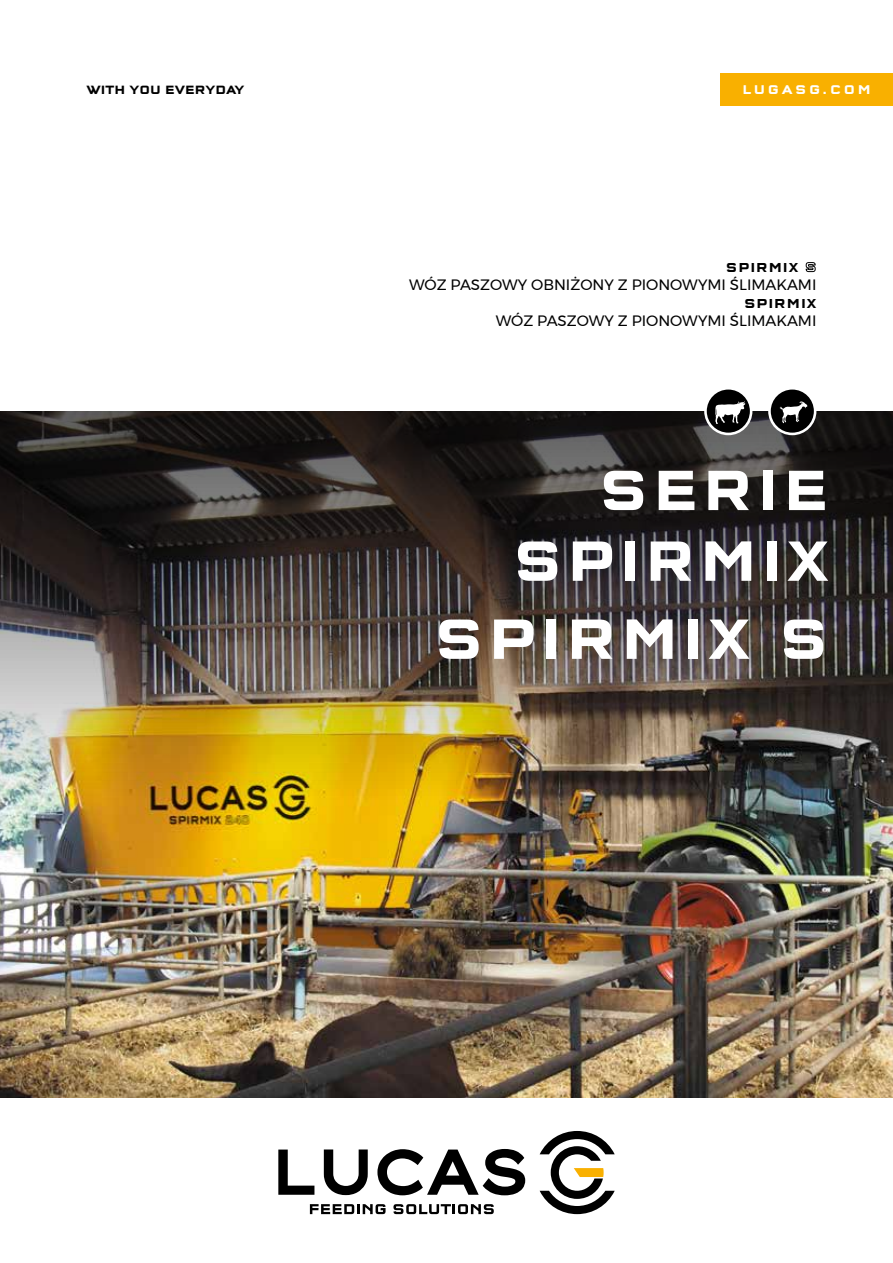
<style>
.page{position:relative;width:893px;height:1263px;background:#fff}
.page>*{position:absolute;margin:0;border:0;box-sizing:border-box;transform-origin:0 0}
.t1{font:700 58.95px/70.7px "Q Type Square";letter-spacing:.07em;color:#fff;text-align:right}
.t2{font:15px "Montserrat";color:#000}
.t3{font:700 13.5px "Q Type Square";letter-spacing:.07em;color:#000}
.t4{font:700 13.2px "Q Type Square";letter-spacing:.2em;color:#fff}
.t5{font:700 12.45px "Q Type Square";color:#000}
</style>
<div class="page">
<img style="left:0;top:411px;width:893px;height:686px">
<div style="left:720px;top:73px;width:173px;height:33px;background:#f9b000"></div>
<svg style="left:769px;top:388px;width:46px;height:46px"></svg>
<div style="left:768px;top:387px;width:48px;height:48px;border:3px solid #fff;border-radius:50%"></div>
<svg style="left:779px;top:401px;width:29px;height:22px"></svg>
<svg style="left:705px;top:388px;width:46px;height:46px"></svg>
<div style="left:704px;top:387px;width:48px;height:48px;border:3px solid #fff;border-radius:50%"></div>
<svg style="left:715px;top:401px;width:31px;height:23px"></svg>
<svg style="left:278px;top:1149px;width:36px;height:46px"></svg>
<svg style="left:324px;top:1149px;width:44px;height:46px"></svg>
<svg style="left:377px;top:1149px;width:148px;height:46px"></svg>
<svg style="left:540px;top:1131px;width:75px;height:83px"></svg>
<svg style="left:310px;top:1204px;width:76px;height:10px"></svg>
<svg style="left:393px;top:1204px;width:101px;height:10px"></svg>
<p class="t5" style="left:87px;top:83px;width:159px">WITH YOU EVERYDAY</p>
<p class="t4" style="left:742px;top:82px;width:130px">LUGASG.COM</p>
<p class="t3" style="left:726px;top:259px;width:92px">SPIRMIX S</p>
<p class="t2" style="left:409px;top:273px;width:409px">WÓZ PASZOWY OBNIŻONY Z PIONOWYMI ŚLIMAKAMI</p>
<p class="t3" style="left:744px;top:295px;width:74px">SPIRMIX</p>
<p class="t2" style="left:496px;top:309px;width:322px">WÓZ PASZOWY Z PIONOWYMI ŚLIMAKAMI</p>
<h1 class="t1" style="left:512px;top:455px;width:318px">SERIE<br>SPIRMIX</h1>
<h1 class="t1" style="left:434px;top:604px;width:396px">SPIRMIX S</h1>
</div>
